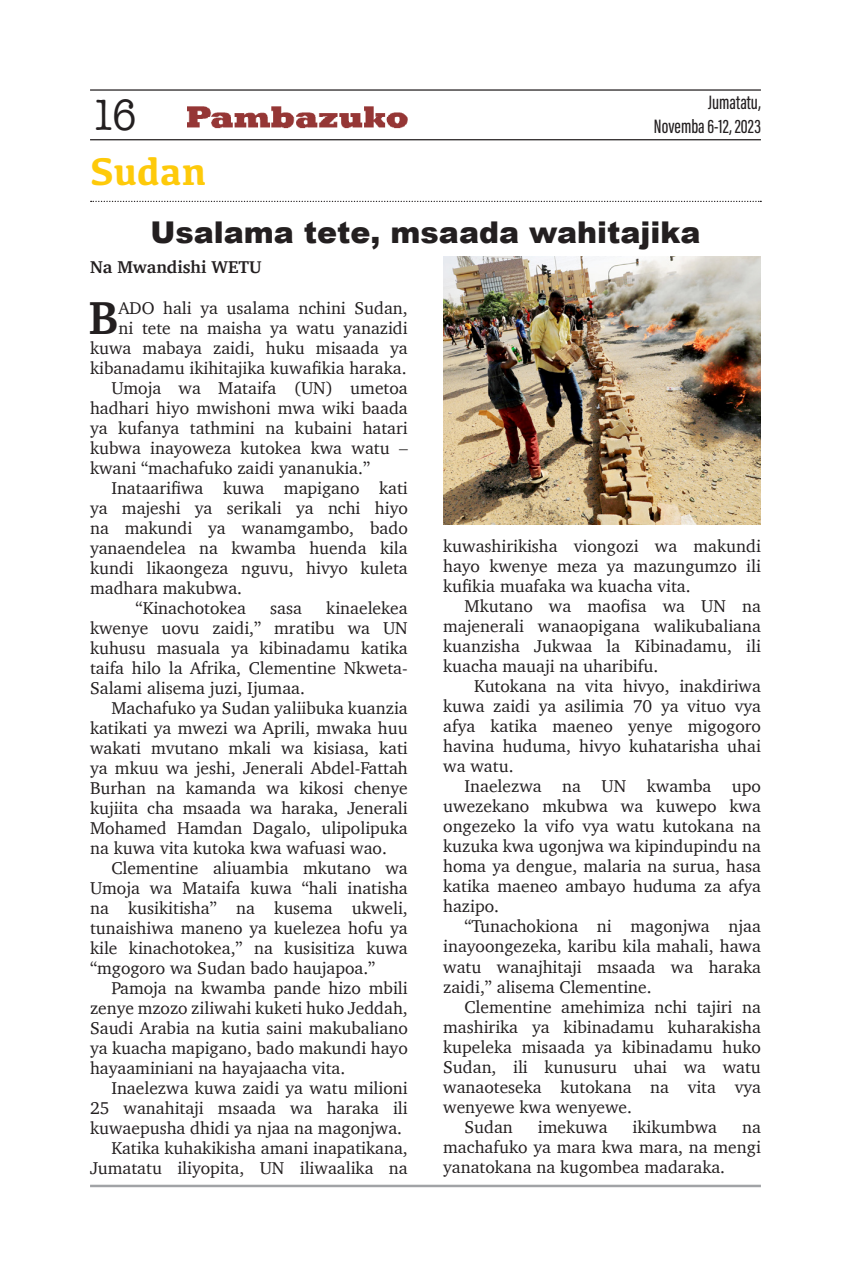
<style>
.page{position:relative;width:851px;height:1276px;background:#fff}
.page>*{position:absolute;margin:0;border:0;box-sizing:border-box;transform-origin:0 0}
.t1{font:700 47.25px "Charter";color:#231f20}
.t2{font:45px "American Typewriter";color:#231f20;scale:.84 1}
.t3{font:700 40px "Kefa";color:#feca0a}
.t4{font:900 30px "Arial";color:#231f20}
.t5{font:20px/24px "Acumin Variable Concept";color:#231f20;text-align:right}
.t6{font:17.5px/20px "Charter";color:#231f20;text-align:justify}
.t7{font:700 17.5px "Charter";color:#231f20}
</style>
<div class="page">
<hr style="left:90px;top:89px;width:670px;height:2px;background:#231f20">
<hr style="left:90px;top:139px;width:670px;height:1px;background:#231f20">
<hr style="left:90px;top:1184px;width:670px;height:3px;background:#a1a3a6">
<svg style="left:91px;top:201px;width:670px;height:1px"></svg>
<img style="left:187px;top:106px;width:220px;height:23px">
<img style="left:443px;top:256px;width:317px;height:268px">
<h2 class="t2" style="left:92px;top:81px;width:55px">16</h2>
<p class="t5" style="left:654px;top:89px;width:108px">Jumatatu,<br>Novemba 6-12, 2023</p>
<p class="t3" style="left:90px;top:145px;width:118px">Sudan</p>
<p class="t4" style="left:150px;top:210px;width:551px">Usalama tete, msaada wahitajika</p>
<p class="t7" style="left:90px;top:252px;width:173px">Na Mwandishi WETU</p>
<p class="t1" style="left:89px;top:276px;width:31px">B</p>
<p class="t6" style="left:90px;top:297px;width:319px;text-align:right">ADO hali ya usalama nchini Sudan,<br>ni tete na maisha ya watu yanazidi kuwa mabaya zaidi, huku misaada ya kibanadamu ikihitajika kuwafikia haraka.</p>
<p class="t6" style="left:90px;top:377px;width:319px;text-indent:21px">Umoja wa Mataifa (UN) umetoa hadhari hiyo mwishoni mwa wiki baada ya kufanya tathmini na kubaini hatari kubwa inayoweza kutokea kwa watu – kwani “machafuko zaidi yananukia.”</p>
<p class="t6" style="left:90px;top:477px;width:319px;text-indent:21px">Inataarifiwa kuwa mapigano kati ya majeshi ya serikali ya nchi hiyo na makundi ya wanamgambo, bado yanaendelea na kwamba huenda kila kundi likaongeza nguvu, hivyo kuleta madhara makubwa.</p>
<p class="t6" style="left:136px;top:597px;width:112px">“Kinachotokea</p>
<p class="t6" style="left:270px;top:597px;width:33px">sasa</p>
<p class="t6" style="left:90px;top:597px;width:319px;text-indent:236px">kinaelekea kwenye uovu zaidi,” mratibu wa UN kuhusu masuala ya kibinadamu katika taifa hilo la Afrika, Clementine Nkweta-Salami alisema juzi, Ijumaa.</p>
<p class="t6" style="left:90px;top:697px;width:319px;text-indent:21px">Machafuko ya Sudan yaliibuka kuanzia katikati ya mwezi wa Aprili, mwaka huu wakati mvutano mkali wa kisiasa, kati ya mkuu wa jeshi, Jenerali Abdel-Fattah Burhan na kamanda wa kikosi chenye kujiita cha msaada wa haraka, Jenerali Mohamed Hamdan Dagalo, ulipolipuka na kuwa vita kutoka kwa wafuasi wao.</p>
<p class="t6" style="left:90px;top:857px;width:319px;text-indent:21px">Clementine aliuambia mkutano wa Umoja wa Mataifa kuwa “hali inatisha na kusikitisha” na kusema ukweli, tunaishiwa maneno ya kuelezea hofu ya kile kinachotokea,” na kusisitiza kuwa “mgogoro wa Sudan bado haujapoa.”</p>
<p class="t6" style="left:90px;top:977px;width:319px;text-indent:21px">Pamoja na kwamba pande hizo mbili zenye mzozo ziliwahi kuketi huko Jeddah, Saudi Arabia na kutia saini makubaliano ya kuacha mapigano, bado makundi hayo hayaaminiani na hayajaacha vita.</p>
<p class="t6" style="left:90px;top:1077px;width:319px;text-indent:21px">Inaelezwa kuwa zaidi ya watu milioni 25 wanahitaji msaada wa haraka ili kuwaepusha dhidi ya njaa na magonjwa.</p>
<p class="t6" style="left:90px;top:1137px;width:319px;text-align:right">Katika kuhakikisha amani inapatikana,<br>Jumatatu iliyopita, UN iliwaalika na</p>
<p class="t6" style="left:443px;top:536px;width:319px">kuwashirikisha viongozi wa makundi hayo kwenye meza ya mazungumzo ili kufikia muafaka wa kuacha vita.</p>
<p class="t6" style="left:443px;top:596px;width:319px;text-indent:21px">Mkutano wa maofisa wa UN na majenerali wanaopigana walikubaliana kuanzisha Jukwaa la Kibinadamu, ili kuacha mauaji na uharibifu.</p>
<p class="t6" style="left:443px;top:676px;width:319px;text-indent:31px">Kutokana na vita hivyo, inakdiriwa kuwa zaidi ya asilimia 70 ya vituo vya afya katika maeneo yenye migogoro havina huduma, hivyo kuhatarisha uhai wa watu.</p>
<p class="t6" style="left:443px;top:776px;width:319px;text-indent:21px">Inaelezwa na UN kwamba upo uwezekano mkubwa wa kuwepo kwa ongezeko la vifo vya watu kutokana na kuzuka kwa ugonjwa wa kipindupindu na homa ya dengue, malaria na surua, hasa katika maeneo ambayo huduma za afya hazipo.</p>
<p class="t6" style="left:443px;top:916px;width:319px;text-indent:21px">“Tunachokiona ni magonjwa njaa inayoongezeka, karibu kila mahali, hawa watu wanajhitaji msaada wa haraka zaidi,” alisema Clementine.</p>
<p class="t6" style="left:443px;top:996px;width:319px;text-indent:21px">Clementine amehimiza nchi tajiri na mashirika ya kibinadamu kuharakisha kupeleka misaada ya kibinadamu huko Sudan, ili kunusuru uhai wa watu wanaoteseka kutokana na vita vya wenyewe kwa wenyewe.</p>
<p class="t6" style="left:464px;top:1116px;width:50px">Sudan</p>
<p class="t6" style="left:538px;top:1116px;width:71px">imekuwa</p>
<p class="t6" style="left:632px;top:1116px;width:86px">ikikumbwa</p>
<p class="t6" style="left:443px;top:1116px;width:319px;text-indent:299px">na machafuko ya mara kwa mara, na mengi yanatokana na kugombea madaraka.</p>
</div>
